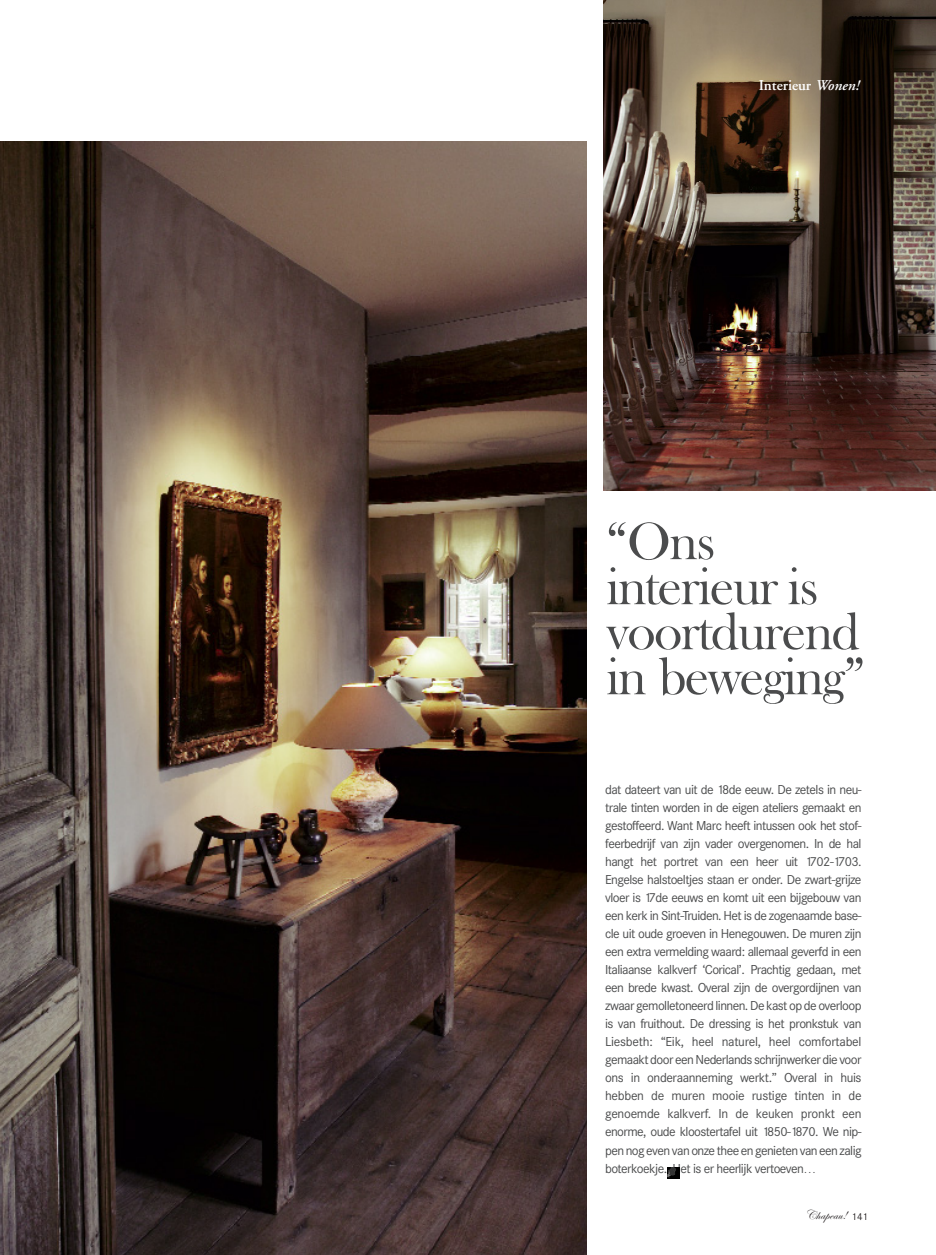
<style>
.page{position:relative;width:936px;height:1255px;background:#fff}
.page>*{position:absolute;margin:0;border:0;box-sizing:border-box;transform-origin:0 0}
.t1{font:54px/45px "Bask Old Face";letter-spacing:-.025em;color:#4b4c4d}
.t2{font:600 15px "Adobe Garamond";color:#fff}
.t3{font:13.5px "Edwardian Script ITC";letter-spacing:.025em;color:#231f20}
.t4{font:12.75px/18px "Corporate SBQ";letter-spacing:-.045em;color:#4b4c4d;text-align:justify}
.s1{font-style:italic}
.s2{font-family:"Corporate SBQ";font-size:9.75px}
</style>
<div class="page">
<img style="left:0;top:0;width:935px;height:1254px">
<p class="t2" style="left:758px;top:80px;width:102px">Interieur <span class="s1">Wonen!</span></p>
<h1 class="t1" style="left:606px;top:523px;width:260px">“Ons interieur is voortdurend in beweging”</h1>
<p class="t4" style="left:605px;top:782px;width:258px">dat dateert van uit de 18de eeuw. De zetels in neu&shy;trale tinten worden in de eigen ateliers gemaakt en gestoffeerd. Want Marc heeft intussen ook het stof&shy;feerbedrijf van zijn vader overgenomen. In de hal hangt het portret van een heer uit 1702-1703.<br>Engelse halstoeltjes staan er onder. De zwart-grijze vloer is 17de eeuws en komt uit een bijgebouw van een kerk in Sint-Truiden. Het is de zogenaamde base&shy;cle uit oude groeven in Henegouwen. De muren zijn een extra vermelding waard: allemaal geverfd in een Italiaanse kalkverf ‘Corical’. Prachtig gedaan, met een brede kwast. Overal zijn de overgordijnen van zwaar gemolletoneerd linnen. De kast op de overloop is van fruithout. De dressing is het pronkstuk van Liesbeth: “Eik, heel naturel, heel comfortabel gemaakt door een Nederlands schrijnwerker die voor ons in onderaanneming werkt.” Overal in huis hebben de muren mooie rustige tinten in de genoemde kalkverf. In de keuken pronkt een enorme, oude kloostertafel uit 1850-1870. We nip&shy;pen nog even van onze thee en genieten van een zalig boterkoekje. Het is er heerlijk vertoeven…</p>
<p class="t3" style="left:805px;top:1205px;width:65px">Chapeau! <span class="s2">141</span></p>
</div>
